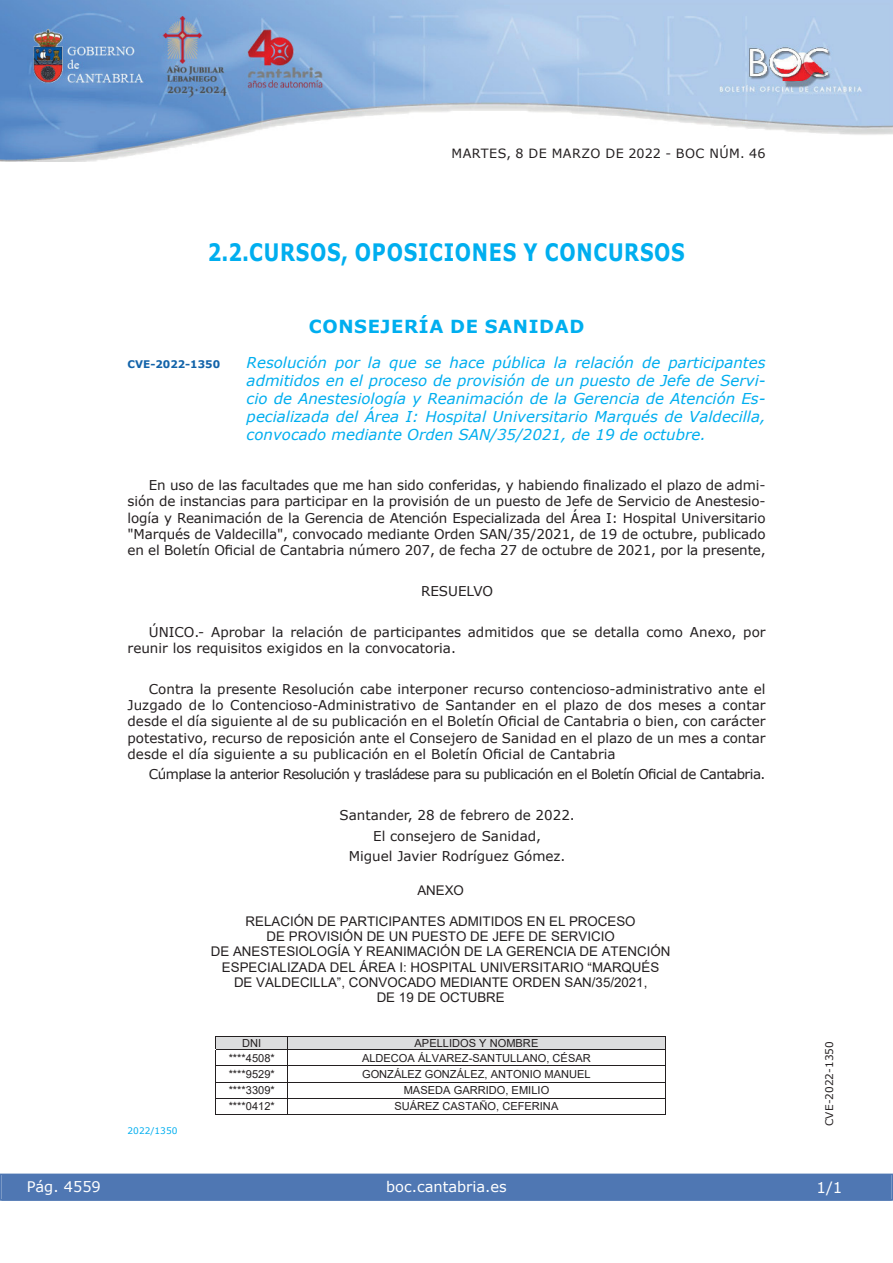
<style>
.page{position:relative;width:893px;height:1263px;background:#fff}
.page>*{position:absolute;margin:0;border:0;box-sizing:border-box;transform-origin:0 0}
.t1{font:700 24px "Verdana";letter-spacing:.035em;color:#00aeef;scale:.8 1}
.t2{font:700 18px "Verdana";letter-spacing:.035em;color:#00aeef}
.t3{font:italic 15px/18px "Verdana";color:#00aeef;text-align:justify}
.t4{font:15px "Verdana";color:#fff}
.t5{font:14.55px "Verdana";color:#fff}
.t6{font:13.5px/16.2px "Verdana";color:#231f20;text-align:justify}
.t7{font:13.5px "Verdana";letter-spacing:-.04em;color:#231f20}
.t8{font:13.35px/15.3px "Arial";color:#231f20;text-align:center}
.t9{font:12.75px "Verdana";letter-spacing:.035em;color:#231f20}
.t10{font:11.1px "Arial";color:#231f20}
.t11{font:10.5px "Verdana";color:#231f20}
.t12{font:700 10.5px "Verdana";color:#1263a9}
.t13{font:9px "Verdana";color:#00aeef}
</style>
<div class="page">
<img style="left:0;top:0;width:893px;height:161px">
<div style="left:1px;top:1174px;width:890px;height:27px;background:#4f77b3"></div>
<div style="left:0;top:1174px;width:893px;height:27px;border:1px solid #4f77b3"></div>
<div style="left:216px;top:1037px;width:71px;height:12px;background:#dcddde"></div>
<div style="left:288px;top:1037px;width:377px;height:12px;background:#dcddde"></div>
<hr style="left:216px;top:1036px;width:72px;height:1px;background:#231f20">
<hr style="left:288px;top:1036px;width:377px;height:1px;background:#231f20">
<hr style="left:216px;top:1049px;width:72px;height:1px;background:#231f20">
<hr style="left:288px;top:1049px;width:377px;height:1px;background:#231f20">
<hr style="left:216px;top:1066px;width:72px;height:1px;background:#231f20">
<hr style="left:288px;top:1066px;width:377px;height:1px;background:#231f20">
<hr style="left:216px;top:1082px;width:72px;height:1px;background:#231f20">
<hr style="left:288px;top:1082px;width:377px;height:1px;background:#231f20">
<hr style="left:216px;top:1098px;width:72px;height:1px;background:#231f20">
<hr style="left:288px;top:1098px;width:377px;height:1px;background:#231f20">
<hr style="left:216px;top:1114px;width:72px;height:1px;background:#231f20">
<hr style="left:288px;top:1114px;width:377px;height:1px;background:#231f20">
<svg style="left:665px;top:1036px;width:1px;height:79px"></svg>
<p class="t9" style="left:451px;top:145px;width:315px">MARTES, 8 DE MARZO DE 2022 - BOC NÚM. 46</p>
<h1 class="t1" style="left:208px;top:237px;width:598px">2.2.CURSOS, OPOSICIONES Y CONCURSOS</h1>
<h2 class="t2" style="left:309px;top:315px;width:277px">CONSEJERÍA DE SANIDAD</h2>
<p class="t12" style="left:128px;top:357px;width:94px">CVE-2022-1350</p>
<p class="t3" style="left:247px;top:353px;width:520px">Resolución por la que se hace pública la relación de participantes admitidos en el proceso de provisión de un puesto de Jefe de Servi&shy;cio de Anestesiología y Reanimación de la Gerencia de Atención Es&shy;pecializada del Área I: Hospital Universitario Marqués de Valdecilla, convocado mediante Orden SAN/35/2021, de 19 de octubre.</p>
<p class="t6" style="left:128px;top:477px;width:640px;text-indent:21px">En uso de las facultades que me han sido conferidas, y habiendo finalizado el plazo de admi&shy;sión de instancias para participar en la provisión de un puesto de Jefe de Servicio de Anestesio&shy;logía y Reanimación de la Gerencia de Atención Especializada del Área I: Hospital Universitario "Marqués de Valdecilla", convocado mediante Orden SAN/35/2021, de 19 de octubre, publicado en el Boletín Oficial de Cantabria número 207, de fecha 27 de octubre de 2021, por la presente,</p>
<p class="t6" style="left:421px;top:582px;width:74px">RESUELVO</p>
<p class="t6" style="left:128px;top:623px;width:639px;text-indent:21px">ÚNICO.- Aprobar la relación de participantes admitidos que se detalla como Anexo, por reunir los requisitos exigidos en la convocatoria.</p>
<p class="t6" style="left:128px;top:680px;width:639px;text-indent:21px">Contra la presente Resolución cabe interponer recurso contencioso-administrativo ante el Juzgado de lo Contencioso-Administrativo de Santander en el plazo de dos meses a contar desde el día siguiente al de su publicación en el Boletín Oficial de Cantabria o bien, con carácter potestativo, recurso de reposición ante el Consejero de Sanidad en el plazo de un mes a contar desde el día siguiente a su publicación en el Boletín Oficial de Cantabria</p>
<p class="t7" style="left:149px;top:766px;width:618px">Cúmplase la anterior Resolución y trasládese para su publicación en el Boletín Oficial de Cantabria.</p>
<p class="t6" style="left:340px;top:805px;width:237px;line-height:20.4px;text-align:center">Santander, 28 de febrero de 2022.<br>El consejero de Sanidad,<br>Miguel Javier Rodríguez Gómez.</p>
<p class="t8" style="left:417px;top:883px;width:48px">ANEXO</p>
<p class="t8" style="left:211px;top:914px;width:461px">RELACIÓN DE PARTICIPANTES ADMITIDOS EN EL PROCESO<br>DE PROVISIÓN DE UN PUESTO DE JEFE DE SERVICIO<br>DE ANESTESIOLOGÍA Y REANIMACIÓN DE LA GERENCIA DE ATENCIÓN ESPECIALIZADA DEL ÁREA I: HOSPITAL UNIVERSITARIO “MARQUÉS<br>DE VALDECILLA”, CONVOCADO MEDIANTE ORDEN SAN/35/2021,<br>DE 19 DE OCTUBRE</p>
<p class="t10" style="left:242px;top:1037px;width:21px">DNI</p>
<p class="t10" style="left:414px;top:1037px;width:125px">APELLIDOS Y NOMBRE</p>
<p class="t10" style="left:229px;top:1052px;width:48px">****4508*</p>
<p class="t10" style="left:362px;top:1052px;width:230px">ALDECOA ÁLVAREZ-SANTULLANO, CÉSAR</p>
<p class="t10" style="left:229px;top:1068px;width:48px">****9529*</p>
<p class="t10" style="left:362px;top:1068px;width:230px">GONZÁLEZ GONZÁLEZ, ANTONIO MANUEL</p>
<p class="t10" style="left:229px;top:1084px;width:48px">****3309*</p>
<p class="t10" style="left:404px;top:1084px;width:147px">MASEDA GARRIDO, EMILIO</p>
<p class="t10" style="left:229px;top:1100px;width:48px">****0412*</p>
<p class="t10" style="left:394px;top:1100px;width:165px">SUÁREZ CASTAÑO, CEFERINA</p>
<p class="t13" style="left:128px;top:1125px;width:51px">2022/1350</p>
<p class="t5" style="left:27px;top:1177px;width:76px">Pág. 4559</p>
<p class="t5" style="left:386px;top:1178px;width:122px">boc.cantabria.es</p>
<p class="t11" style="left:823px;top:1126px;width:87px;rotate:-90deg">CVE-2022-1350</p>
<p class="t4" style="left:816px;top:1178px;width:27px">1/1</p>
</div>
